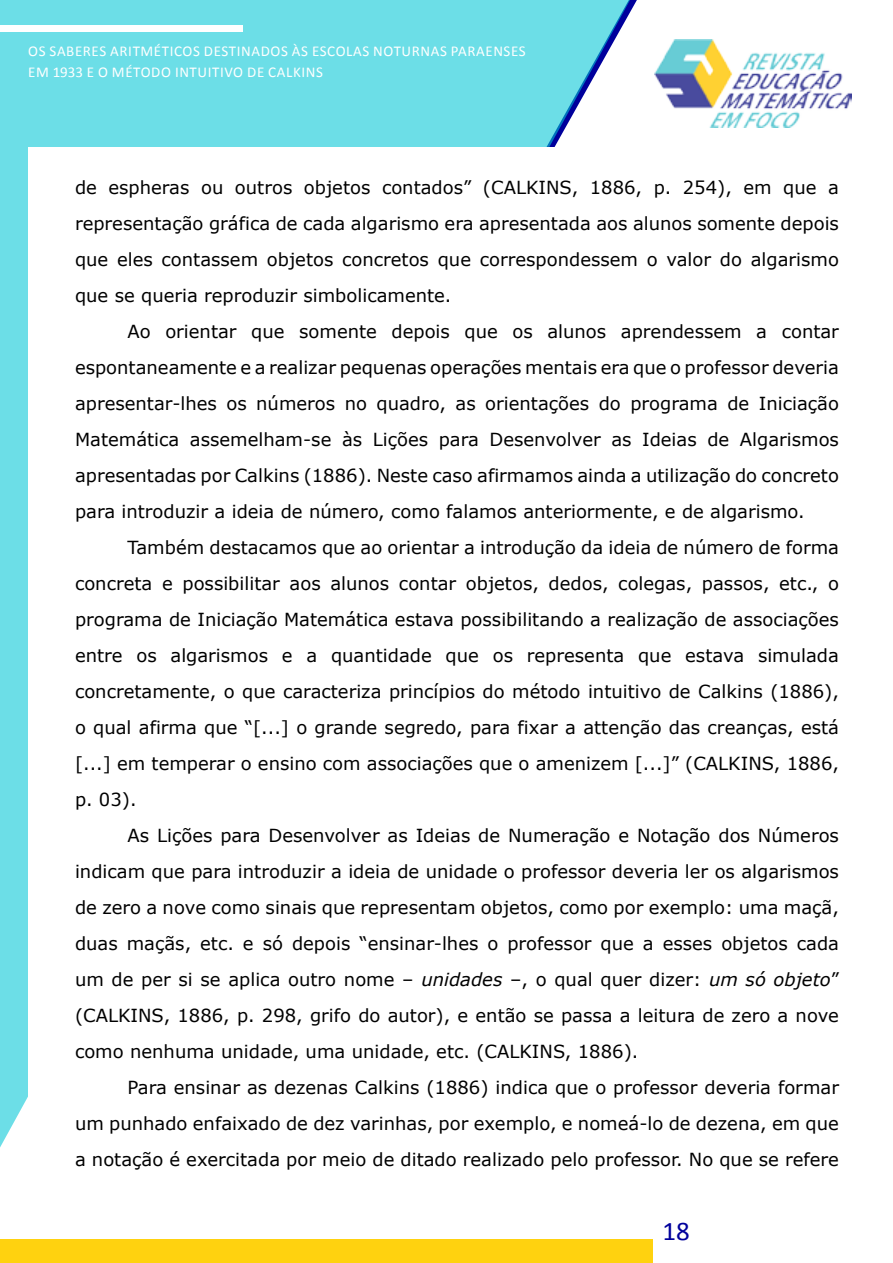
<style>
.page{position:relative;width:893px;height:1263px;background:#fff}
.page>*{position:absolute;margin:0;border:0;box-sizing:border-box;transform-origin:0 0}
.t1{font:27px "Calibri";color:#00009c}
.PARÁGRAFO_MATEMÁTICA{font:18px/36px "Verdana";color:#000;text-align:justify}
.t2{font:15px/21px "Calibri";letter-spacing:.04em;color:#fff}
.s1{font-style:italic}
</style>
<div class="page">
<img style="left:654px;top:39px;width:197px;height:88px">
<div style="left:0;top:0;width:630px;height:1147px;background:#6cdee7"></div>
<div style="left:0;top:25px;width:242px;height:6px;background:#fff"></div>
<div style="left:0;top:1239px;width:653px;height:24px;background:#ffd20f"></div>
<div style="left:28px;top:148px;width:835px;height:1074px;background:#fff"></div>
<p class="t2" style="left:28px;top:41px;width:499px">OS SABERES ARITMÉTICOS DESTINADOS ÀS ESCOLAS NOTURNAS PARAENSES<br>EM 1933 E O MÉTODO INTUITIVO DE CALKINS</p>
<p class="PARÁGRAFO_MATEMÁTICA" style="left:75px;top:169px;width:765px">de espheras ou outros objetos contados” (CALKINS, 1886, p. 254), em que a representação gráfica de cada algarismo era apresentada aos alunos somente depois que eles contassem objetos concretos que correspondessem o valor do algarismo que se queria reproduzir simbolicamente.</p>
<p class="PARÁGRAFO_MATEMÁTICA" style="left:75px;top:313px;width:765px;text-indent:52px">Ao orientar que somente depois que os alunos aprendessem a contar espontaneamente e a realizar pequenas operações mentais era que o professor deveria apresentar-lhes os números no quadro, as orientações do programa de Iniciação Matemática assemelham-se às Lições para Desenvolver as Ideias de Algarismos apresentadas por Calkins (1886). Neste caso afirmamos ainda a utilização do concreto para introduzir a ideia de número, como falamos anteriormente, e de algarismo.</p>
<p class="PARÁGRAFO_MATEMÁTICA" style="left:75px;top:529px;width:765px;text-indent:52px">Também destacamos que ao orientar a introdução da ideia de número de forma concreta e possibilitar aos alunos contar objetos, dedos, colegas, passos, etc., o programa de Iniciação Matemática estava possibilitando a realização de associações entre os algarismos e a quantidade que os representa que estava simulada concretamente, o que caracteriza princípios do método intuitivo de Calkins (1886), o qual afirma que “[...] o grande segredo, para fixar a attenção das creanças, está [...] em temperar o ensino com associações que o amenizem [...]” (CALKINS, 1886, p. 03).</p>
<p class="PARÁGRAFO_MATEMÁTICA" style="left:75px;top:817px;width:765px;text-indent:52px">As Lições para Desenvolver as Ideias de Numeração e Notação dos Números indicam que para introduzir a ideia de unidade o professor deveria ler os algarismos de zero a nove como sinais que representam objetos, como por exemplo: uma maçã, duas maçãs, etc. e só depois “ensinar-lhes o professor que a esses objetos cada um de per si se aplica outro nome – <span class="s1">unidades</span> –, o qual quer dizer: <span class="s1">um só objeto</span>” (CALKINS, 1886, p. 298, grifo do autor), e então se passa a leitura de zero a nove como nenhuma unidade, uma unidade, etc. (CALKINS, 1886).</p>
<p class="PARÁGRAFO_MATEMÁTICA" style="left:75px;top:1069px;width:765px;text-indent:52px">Para ensinar as dezenas Calkins (1886) indica que o professor deveria formar um punhado enfaixado de dez varinhas, por exemplo, e nomeá-lo de dezena, em que a notação é exercitada por meio de ditado realizado pelo professor. No que se refere</p>
<h1 class="t1" style="left:662px;top:1213px;width:29px">18</h1>
</div>
